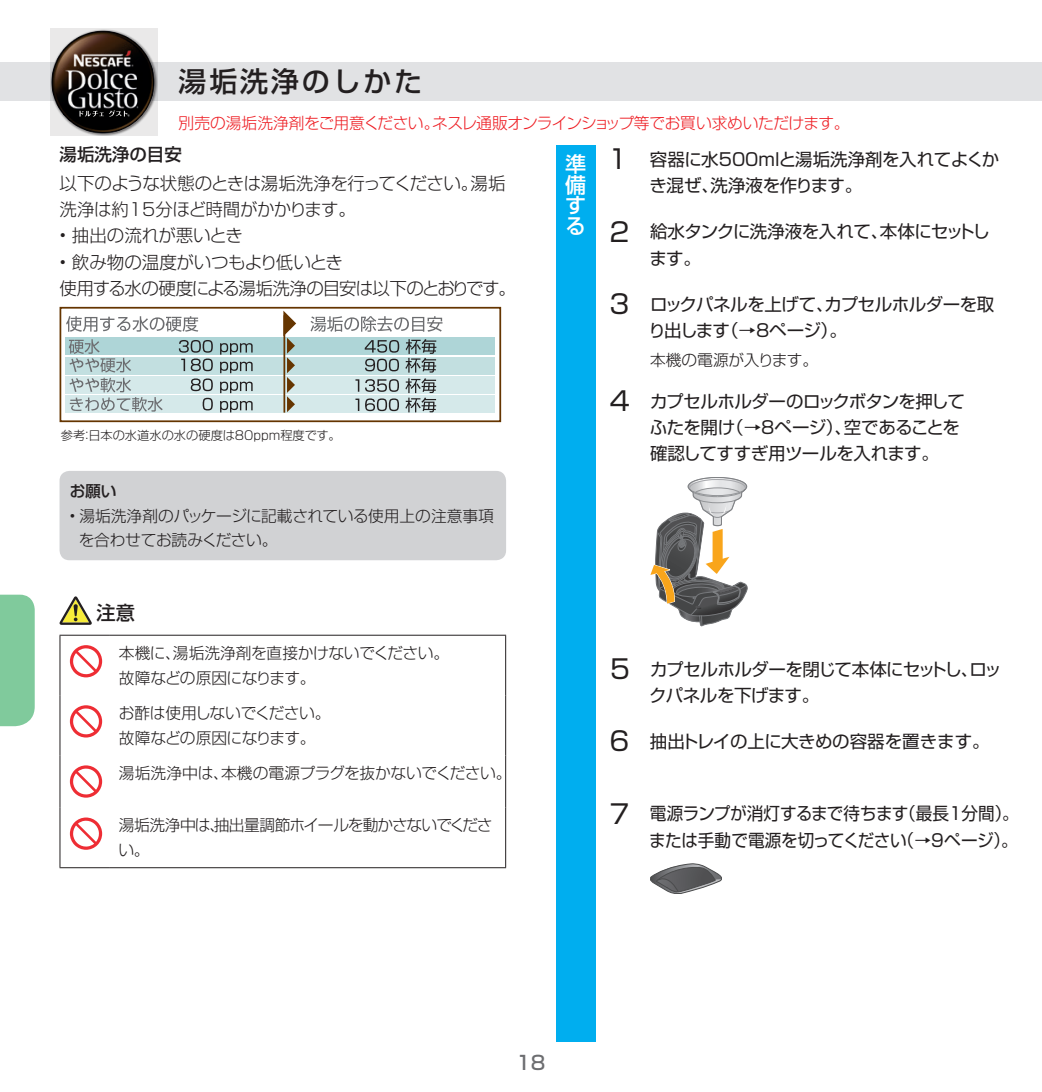
<style>
.page{position:relative;width:1042px;height:1092px;background:#fff}
.page>*{position:absolute;margin:0;border:0;box-sizing:border-box;transform-origin:0 0}
.t1{font:500 28px "Shin Go Pro";letter-spacing:.1em;color:#231f20}
.t2{font:500 21px "Shin Go Pro";color:#fff}
.t3{font:500 19.25px "Shin Go Pro";color:#6c6d70}
.t4{font:500 19.25px "Shin Go Pro";color:#231f20}
.t5{font:17.5px/26.2px "Shin Go Pro";letter-spacing:-.025em;color:#231f20}
.t6{font:17.5px/26.2px "Shin Go Pro";letter-spacing:-.025em;color:#231f20;text-align:right;scale:.95 1}
.t7{font:300 17.5px/26.2px "Shin Go Pro";letter-spacing:-.03em;color:#231f20}
.t8{font:300 17.5px/26.2px "Shin Go Pro";letter-spacing:-.05em;color:#231f20}
.t9{font:300 17.5px "Shin Go Pro";letter-spacing:-.005em;color:#231f20}
.t10{font:500 17.5px "Shin Go Pro";color:#231f20}
.t11{font:300 15.75px/24.5px "Shin Go Pro";letter-spacing:-.025em;color:#231f20}
.t12{font:300 15.75px "Shin Go Pro";letter-spacing:-.03em;color:#ee1d23}
.t13{font:300 15.75px/24.5px "Shin Go Pro";letter-spacing:-.055em;color:#231f20}
.t14{font:500 15.75px "Shin Go Pro";color:#231f20}
.t15{font:300 12.25px "Shin Go Pro";color:#231f20}
.s1{font-weight:500;font-size:21px;color:#fff}
.s2{font-size:26.25px}
</style>
<div class="page">
<div style="left:0;top:63px;width:1042px;height:38px;background:#e1e2e4"></div>
<img style="left:44px;top:28px;width:113px;height:108px">
<svg style="left:79px;top:110px;width:51px;height:7px"></svg>
<div style="left:0;top:594px;width:35px;height:132px;background:#80ca9c"></div>
<div style="left:65px;top:376px;width:429px;height:17px;background:#d5e9ea"></div>
<div style="left:60px;top:307px;width:441px;height:115px;border:2px solid #653500"></div>
<div style="left:65px;top:337px;width:429px;height:18px;background:#aed5d7"></div>
<div style="left:65px;top:357px;width:429px;height:17px;background:#c2dfe0"></div>
<div style="left:65px;top:395px;width:429px;height:18px;background:#d5e9ea"></div>
<svg style="left:365px;top:340px;width:34px;height:12px"></svg>
<svg style="left:365px;top:358px;width:34px;height:13px"></svg>
<svg style="left:405px;top:339px;width:31px;height:33px"></svg>
<svg style="left:355px;top:398px;width:4px;height:13px"></svg>
<svg style="left:365px;top:398px;width:34px;height:13px"></svg>
<svg style="left:283px;top:310px;width:13px;height:102px"></svg>
<svg style="left:66px;top:316px;width:132px;height:16px"></svg>
<svg style="left:310px;top:316px;width:132px;height:16px"></svg>
<svg style="left:179px;top:340px;width:34px;height:12px"></svg>
<svg style="left:220px;top:343px;width:33px;height:11px"></svg>
<svg style="left:181px;top:358px;width:4px;height:13px"></svg>
<svg style="left:191px;top:358px;width:22px;height:13px"></svg>
<svg style="left:220px;top:361px;width:33px;height:12px"></svg>
<svg style="left:203px;top:398px;width:10px;height:12px"></svg>
<svg style="left:220px;top:401px;width:33px;height:11px"></svg>
<svg style="left:355px;top:379px;width:4px;height:12px"></svg>
<svg style="left:365px;top:379px;width:34px;height:13px"></svg>
<svg style="left:405px;top:378px;width:31px;height:34px"></svg>
<svg style="left:69px;top:339px;width:94px;height:73px"></svg>
<svg style="left:191px;top:378px;width:22px;height:13px"></svg>
<svg style="left:220px;top:381px;width:33px;height:12px"></svg>
<div style="left:60px;top:471px;width:446px;height:89px;background:#d1d2d4;border-radius:10px"></div>
<svg style="left:60px;top:596px;width:32px;height:28px"></svg>
<hr style="left:60px;top:634px;width:49px;height:1px;background:#231f20">
<hr style="left:60px;top:635px;width:1px;height:60px;background:#231f20">
<hr style="left:109px;top:634px;width:397px;height:1px;background:#231f20">
<hr style="left:505px;top:635px;width:1px;height:60px;background:#231f20">
<hr style="left:60px;top:695px;width:1px;height:60px;background:#231f20">
<hr style="left:505px;top:695px;width:1px;height:60px;background:#231f20">
<hr style="left:60px;top:755px;width:1px;height:52px;background:#231f20">
<hr style="left:505px;top:755px;width:1px;height:52px;background:#231f20">
<hr style="left:60px;top:807px;width:1px;height:60px;background:#231f20">
<hr style="left:505px;top:807px;width:1px;height:60px;background:#231f20">
<hr style="left:60px;top:867px;width:49px;height:1px;background:#231f20">
<hr style="left:109px;top:867px;width:397px;height:1px;background:#231f20">
<svg style="left:70px;top:645px;width:32px;height:32px"></svg>
<svg style="left:70px;top:705px;width:32px;height:32px"></svg>
<svg style="left:70px;top:765px;width:32px;height:32px"></svg>
<svg style="left:70px;top:817px;width:32px;height:32px"></svg>
<div style="left:556px;top:146px;width:39px;height:896px;background:#00aeef"></div>
<svg style="left:650px;top:477px;width:97px;height:149px"></svg>
<svg style="left:650px;top:863px;width:72px;height:31px"></svg>
<h1 class="t1" style="left:179px;top:59px;width:245px">湯垢洗浄のしかた</h1>
<p class="t12" style="left:179px;top:110px;width:672px">別売の湯垢洗浄剤をご用意ください。ネスレ通販オンラインショップ等でお買い求めいただけます。</p>
<p class="t10" style="left:60px;top:140px;width:124px">湯垢洗浄の目安</p>
<p class="t7" style="left:60px;top:168px;width:448px">以下のような状態のときは湯垢洗浄を行ってください。湯垢洗浄は約15分ほど時間がかかります。</p>
<p class="t9" style="left:60px;top:221px;width:185px">• 抽出の流れが悪いとき</p>
<p class="t8" style="left:59px;top:247px;width:458px">• 飲み物の温度がいつもより低いとき<br>使用する水の硬度による湯垢洗浄の目安は以下のとおりです。</p>
<p class="t15" style="left:61px;top:425px;width:281px">参考：日本の水道水の水の硬度は80ppm程度です。</p>
<p class="t14" style="left:70px;top:478px;width:49px">お願い</p>
<p class="t11" style="left:79px;top:501px;width:417px;text-indent:-9px">• 湯垢洗浄剤のパッケージに記載されている使用上の注意事項を合わせてお読みください。</p>
<p class="t4" style="left:97px;top:596px;width:40px">注意</p>
<p class="t11" style="left:119px;top:638px;width:332px">本機に、湯垢洗浄剤を直接かけないでください。故障などの原因になります。</p>
<p class="t11" style="left:119px;top:699px;width:213px">お酢は使用しないでください。故障などの原因になります。</p>
<p class="t11" style="left:119px;top:759px;width:394px">湯垢洗浄中は、本機の電源プラグを抜かないでください。</p>
<p class="t13" style="left:119px;top:811px;width:375px">湯垢洗浄中は、抽出量調節ホイールを動かさないでください。</p>
<p class="t5" style="left:649px;top:144px;width:351px;text-indent:-84px"><span class="s1">準</span> <span class="s2">1</span> 容器に水500mlと湯垢洗浄剤を入れてよくかき混ぜ、洗浄液を作ります。</p>
<p class="t5" style="left:649px;top:216px;width:342px;text-indent:-40px"><span class="s2">2</span> 給水タンクに洗浄液を入れて、本体にセットします。</p>
<p class="t5" style="left:648px;top:289px;width:348px;text-indent:-39px"><span class="s2">3</span> ロックパネルを上げて、カプセルホルダーを取り出します（→8ページ）。</p>
<p class="t11" style="left:650px;top:345px;width:170px">本機の電源が入ります。</p>
<p class="t5" style="left:650px;top:386px;width:316px;text-indent:-40px"><span class="s2">4</span> カプセルホルダーのロックボタンを押してふたを開け（→8ページ）、空であることを確認してすすぎ用ツールを入れます。</p>
<p class="t2" style="left:565px;top:167px;width:22px">備</p>
<p class="t2" style="left:565px;top:188px;width:22px">す</p>
<p class="t2" style="left:565px;top:209px;width:22px">る</p>
<p class="t5" style="left:649px;top:653px;width:354px;text-indent:-39px"><span class="s2">5</span> カプセルホルダーを閉じて本体にセットし、ロックパネルを下げます。</p>
<p class="t5" style="left:609px;top:726px;width:382px"><span class="s2">6</span> 抽出トレイの上に大きめの容器を置きます。</p>
<p class="t6" style="left:609px;top:798px;width:432px"><span class="s2">7</span> 電源ランプが消灯するまで待ちます（最長1分間）。または手動で電源を切ってください（→9ページ）。</p>
<p class="t3" style="left:516px;top:1046px;width:31px">18</p>
</div>
